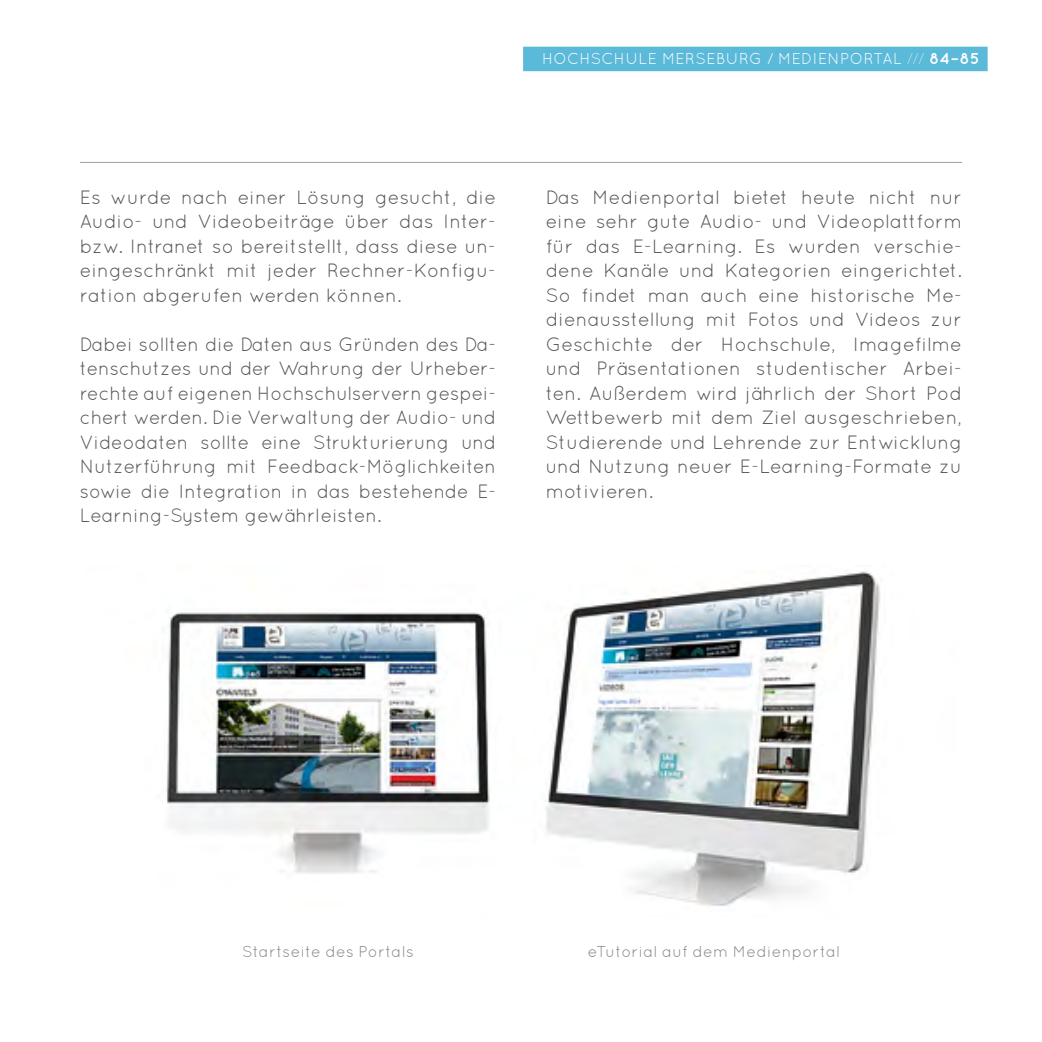
<style>
.page{position:relative;width:1042px;height:1042px;background:#fff}
.page>*{position:absolute;margin:0;border:0;box-sizing:border-box;transform-origin:0 0}
.t1{font:19.25px/24.5px "Quicksand";color:#565656;text-align:justify}
.t2{font:15.75px "Quicksand";letter-spacing:.02em;color:#878786}
.t3{font:15.75px "Quicksand";letter-spacing:.02em;color:#fff}
.s1{font-weight:300}
.s2{font-weight:700}
</style>
<div class="page">
<img style="left:166px;top:571px;width:715px;height:335px">
<hr style="left:80px;top:162px;width:882px;height:1px;background:#9c9d9d">
<div style="left:523px;top:47px;width:464px;height:24px;background:#5bb9d9"></div>
<p class="t3" style="left:542px;top:50px;width:439px">HOCHSCHULE MERSEBURG / MEDIENPORTAL <span class="s1">///</span> <span class="s2">84–85</span></p>
<p class="t1" style="left:80px;top:184px;width:418px">Es wurde nach einer Lösung gesucht, die Audio- und Videobeiträge über das Inter&shy;bzw. Intranet so bereitstellt, dass diese un&shy;eingeschränkt mit jeder Rechner-Konfigu&shy;ration abgerufen werden können.</p>
<p class="t1" style="left:80px;top:331px;width:418px">Dabei sollten die Daten aus Gründen des Da&shy;tenschutzes und der Wahrung der Urheber&shy;rechte auf eigenen Hochschulservern gespei&shy;chert werden. Die Verwaltung der Audio- und Videodaten sollte eine Strukturierung und Nutzerführung mit Feedback-Möglichkeiten sowie die Integration in das bestehende E-Learning-System gewährleisten.</p>
<p class="t1" style="left:546px;top:184px;width:418px">Das Medienportal bietet heute nicht nur eine sehr gute Audio- und Videoplattform für das E-Learning. Es wurden verschie&shy;dene Kanäle und Kategorien eingerichtet.<br>So findet man auch eine historische Me&shy;dienausstellung mit Fotos und Videos zur Geschichte der Hochschule, Imagefilme und Präsentationen studentischer Arbei&shy;ten. Außerdem wird jährlich der Short Pod Wettbewerb mit dem Ziel ausgeschrieben, Studierende und Lehrende zur Entwicklung und Nutzung neuer E-Learning-Formate zu motivieren.</p>
<p class="t2" style="left:242px;top:942px;width:173px">Startseite des Portals</p>
<p class="t2" style="left:588px;top:942px;width:254px">eTutorial auf dem Medienportal</p>
</div>
